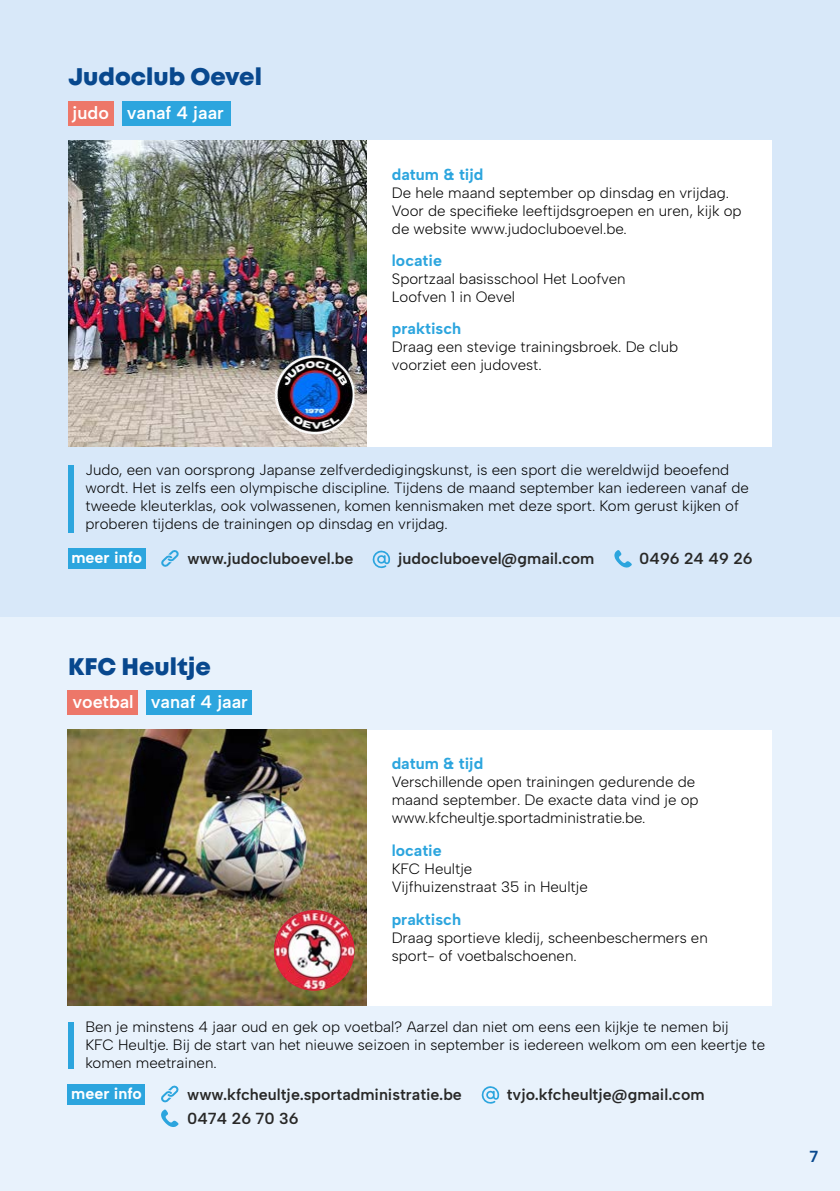
<style>
.page{position:relative;width:840px;height:1191px;background:#fff}
.page>*{position:absolute;margin:0;border:0;box-sizing:border-box;transform-origin:0 0}
.t1{font:24px "Mont Heavy DEMO";color:#08488e}
.t2{font:600 18px "Albert Sans";color:#fff}
.t3{font:600 16px "Albert Sans";color:#282827}
.t4{font:700 16px "Albert Sans";color:#2ca5de}
.t5{font:700 16px "Albert Sans";color:#fff}
.t6{font:700 16px "Albert Sans";color:#08488e}
.t7{font:300 15px/18px "Albert Sans";color:#000}
</style>
<div class="page">
<div style="left:0;top:0;width:839px;height:1191px;background:#e8f2fc"></div>
<div style="left:0;top:0;width:839px;height:616px;background:#d8e8f9"></div>
<div style="left:122px;top:101px;width:109px;height:24px;background:#2ca5de"></div>
<div style="left:68px;top:101px;width:45px;height:24px;background:#ed7769"></div>
<div style="left:146px;top:690px;width:106px;height:25px;background:#2ca5de"></div>
<div style="left:68px;top:690px;width:70px;height:25px;background:#ed7769"></div>
<div style="left:366px;top:140px;width:405px;height:306px;background:#fff"></div>
<div style="left:68px;top:465px;width:6px;height:68px;background:#2ca5de"></div>
<img style="left:68px;top:140px;width:298px;height:306px">
<svg style="left:161px;top:550px;width:18px;height:17px"></svg>
<svg style="left:372px;top:550px;width:18px;height:19px"></svg>
<div style="left:68px;top:548px;width:77px;height:20px;background:#2ca5de"></div>
<div style="left:366px;top:730px;width:405px;height:275px;background:#fff"></div>
<div style="left:68px;top:1021px;width:5px;height:47px;background:#2ca5de"></div>
<img style="left:68px;top:730px;width:298px;height:275px">
<svg style="left:161px;top:1085px;width:18px;height:17px"></svg>
<svg style="left:481px;top:1086px;width:18px;height:18px"></svg>
<div style="left:68px;top:1083px;width:77px;height:21px;background:#2ca5de"></div>
<img style="left:274px;top:355px;width:80px;height:80px">
<img style="left:274px;top:910px;width:80px;height:80px;border-radius:40px">
<svg style="left:614px;top:550px;width:17px;height:17px"></svg>
<svg style="left:161px;top:1109px;width:17px;height:18px"></svg>
<h1 class="t1" style="left:68px;top:63px;width:195px">Judoclub Oevel</h1>
<p class="t2" style="left:73px;top:102px;width:153px">judo vanaf 4 jaar</p>
<p class="t4" style="left:392px;top:164px;width:93px">datum &amp; tijd</p>
<p class="t7" style="left:392px;top:183px;width:351px">De hele maand september op dinsdag en vrijdag.<br>Voor de specifieke leeftijdsgroepen en uren, kijk op de website www.judocluboevel.be.</p>
<p class="t4" style="left:392px;top:251px;width:52px">locatie</p>
<p class="t7" style="left:392px;top:270px;width:235px">Sportzaal basisschool Het Loofven<br>Loofven 1 in Oevel</p>
<p class="t4" style="left:391px;top:318px;width:71px">praktisch</p>
<p class="t7" style="left:391px;top:338px;width:288px">Draag een stevige trainingsbroek. De club voorziet een judovest.</p>
<p class="t7" style="left:85px;top:461px;width:664px">Judo, een van oorsprong Japanse zelfverdedigingskunst, is een sport die wereldwijd beoefend wordt. Het is zelfs een olympische discipline. Tijdens de maand september kan iedereen vanaf de tweede kleuterklas, ook volwassenen, komen kennismaken met deze sport. Kom gerust kijken of proberen tijdens de trainingen op dinsdag en vrijdag.</p>
<p class="t5" style="left:71px;top:548px;width:72px">meer info</p>
<p class="t3" style="left:187px;top:549px;width:167px">www.judocluboevel.be</p>
<p class="t3" style="left:398px;top:549px;width:197px">judocluboevel@gmail.com</p>
<p class="t3" style="left:639px;top:549px;width:115px">0496 24 49 26</p>
<h1 class="t1" style="left:68px;top:653px;width:144px">KFC Heultje</h1>
<p class="t2" style="left:72px;top:691px;width:177px">voetbal vanaf 4 jaar</p>
<p class="t4" style="left:391px;top:753px;width:93px">datum &amp; tijd</p>
<p class="t7" style="left:391px;top:773px;width:308px">Verschillende open trainingen gedurende de maand september. De exacte data vind je op www.kfcheultje.sportadministratie.be.</p>
<p class="t4" style="left:391px;top:840px;width:52px">locatie</p>
<p class="t7" style="left:391px;top:859px;width:197px">KFC Heultje<br>Vijfhuizenstraat 35 in Heultje</p>
<p class="t4" style="left:391px;top:909px;width:71px">praktisch</p>
<p class="t7" style="left:391px;top:928px;width:317px">Draag sportieve kledij, scheenbeschermers en sport- of voetbalschoenen.</p>
<p class="t7" style="left:85px;top:1018px;width:681px">Ben je minstens 4 jaar oud en gek op voetbal? Aarzel dan niet om eens een kijkje te nemen bij<br>KFC Heultje. Bij de start van het nieuwe seizoen in september is iedereen welkom om een keertje te komen meetrainen.</p>
<p class="t5" style="left:71px;top:1083px;width:72px">meer info</p>
<p class="t3" style="left:187px;top:1084px;width:276px">www.kfcheultje.sportadministratie.be</p>
<p class="t3" style="left:506px;top:1084px;width:199px">tvjo.kfcheultje@gmail.com</p>
<p class="t3" style="left:187px;top:1108px;width:113px">0474 26 70 36</p>
<p class="t6" style="left:808px;top:1146px;width:10px">7</p>
</div>
